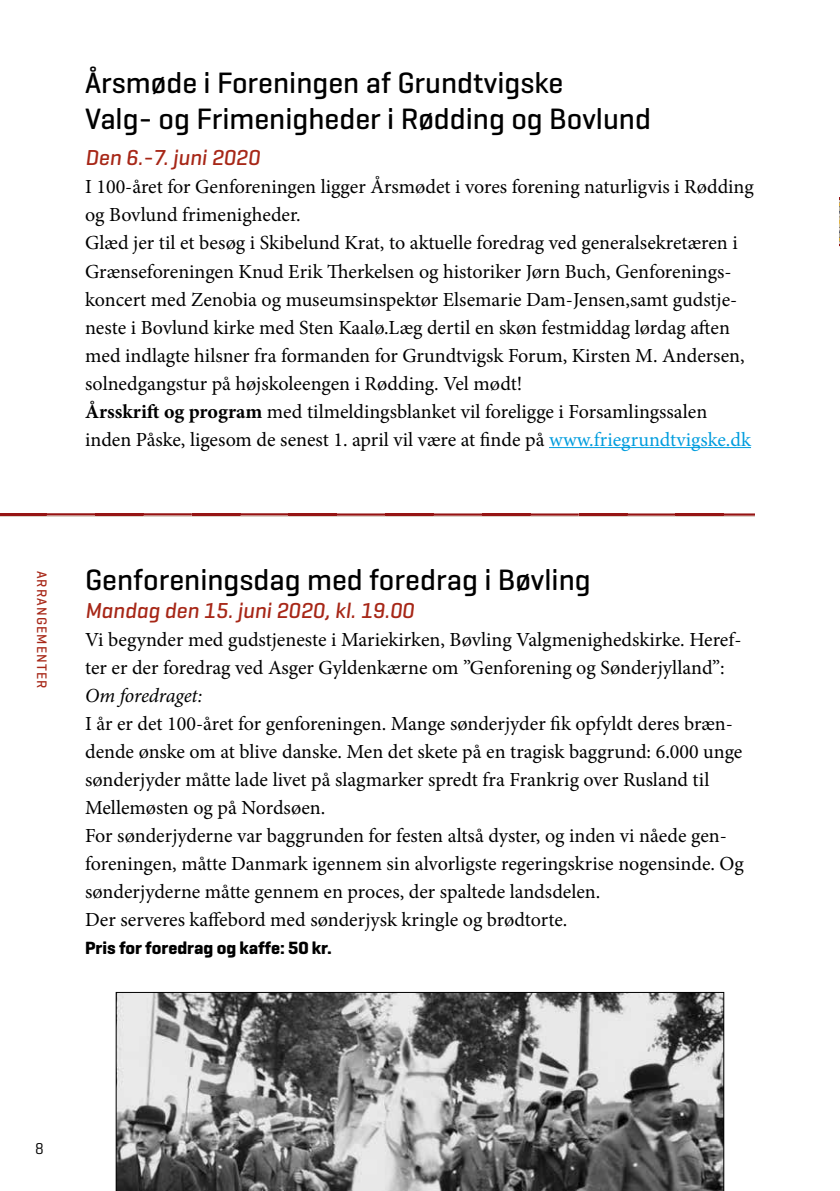
<style>
.page{position:relative;width:840px;height:1191px;background:#fff}
.page>*{position:absolute;margin:0;border:0;box-sizing:border-box;transform-origin:0 0}
.t1{font:500 30px/36px "Geogrotesque";color:#000}
.t2{font:italic 500 22px "Geogrotesque";color:#a72717}
.t3{font:20px/28px "Minion Pro";color:#000}
.t4{font:italic 20px "Minion Pro";letter-spacing:-.01em;color:#000}
.t5{font:700 18px "Geogrotesque";color:#000}
.t6{font:16px "Geogrotesque";color:#000}
.t7{font:500 14px "Geogrotesque";letter-spacing:.08em;color:#a72717}
.s1{font-weight:700}
.s2{color:#009dde}
</style>
<div class="page">
<svg style="left:839px;top:203px;width:1px;height:43px"></svg>
<hr style="left:548px;top:447px;width:202px;height:1px;background:#009dde">
<svg style="left:116px;top:992px;width:607px;height:199px;background:#878787"></svg>
<svg style="left:0;top:513px;width:754px;height:3px;background:#a23130"></svg>
<h1 class="t1" style="left:85px;top:65px;width:567px">Årsmøde i Foreningen af Grundtvigske<br>Valg- og Frimenigheder i Rødding og Bovlund</h1>
<p class="t2" style="left:85px;top:144px;width:176px">Den 6.-7. juni 2020</p>
<p class="t3" style="left:85px;top:173px;width:669px">I 100-året for Genforeningen ligger Årsmødet i vores forening naturligvis i Rødding og Bovlund frimenigheder.<br>Glæd jer til et besøg i Skibelund Krat, to aktuelle foredrag ved generalsekretæren i Grænseforeningen Knud Erik Therkelsen og historiker Jørn Buch, Genforenings&shy;koncert med Zenobia og museumsinspektør Elsemarie Dam-Jensen,samt gudstje&shy;neste i Bovlund kirke med Sten Kaalø.Læg dertil en skøn festmiddag lørdag aften med indlagte hilsner fra formanden for Grundtvigsk Forum, Kirsten M. Andersen, solnedgangstur på højskoleengen i Rødding. Vel mødt!<br><span class="s1">Årsskrift og program</span> med tilmeldingsblanket vil foreligge i Forsamlingssalen inden Påske, ligesom de senest 1. april vil være at finde på <span class="s2">www.friegrundtvigske.dk</span></p>
<p class="t7" style="left:50px;top:570px;width:119px;rotate:90deg">ARRANGEMENTER</p>
<h1 class="t1" style="left:85px;top:561px;width:507px">Genforeningsdag med foredrag i Bøvling</h1>
<p class="t2" style="left:85px;top:596px;width:330px">Mandag den 15. juni 2020, kl. 19.00</p>
<p class="t3" style="left:85px;top:625px;width:657px">Vi begynder med gudstjeneste i Mariekirken, Bøvling Valgmenighedskirke. Heref&shy;ter er der foredrag ved Asger Gyldenkærne om ”Genforening og Sønderjylland”:</p>
<p class="t4" style="left:85px;top:681px;width:119px">Om foredraget:</p>
<p class="t3" style="left:85px;top:709px;width:660px">I år er det 100-året for genforeningen. Mange sønderjyder fik opfyldt deres bræn&shy;dende ønske om at blive danske. Men det skete på en tragisk baggrund: 6.000 unge sønderjyder måtte lade livet på slagmarker spredt fra Frankrig over Rusland til Mellemøsten og på Nordsøen.<br>For sønderjyderne var baggrunden for festen altså dyster, og inden vi nåede gen&shy;foreningen, måtte Danmark igennem sin alvorligste regeringskrise nogensinde. Og sønderjyderne måtte gennem en proces, der spaltede landsdelen.<br>Der serveres kaffebord med sønderjysk kringle og brødtorte.</p>
<p class="t5" style="left:85px;top:937px;width:248px">Pris for foredrag og kaffe: 50 kr.</p>
<p class="t6" style="left:35px;top:1140px;width:10px">8</p>
</div>
